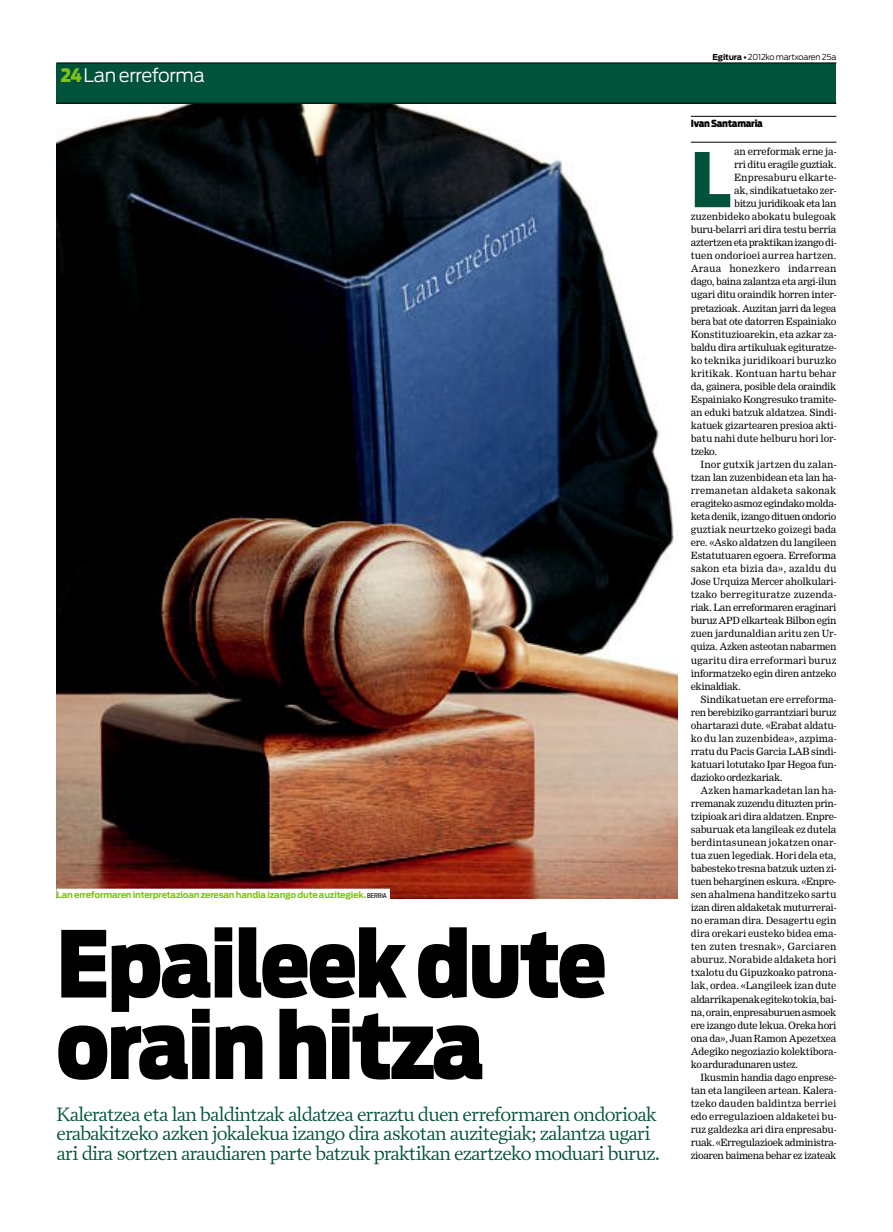
<style>
.page{position:relative;width:893px;height:1232px;background:#fff}
.page>*{position:absolute;margin:0;border:0;box-sizing:border-box;transform-origin:0 0}
.t1{font:900 91.2px/81.4px "Antenna Cond";letter-spacing:-.02em;color:#000}
.t2{font:900 74.55px "Antenna Cond";color:#00523b}
.t3{font:19.5px/19.5px "Prensa";letter-spacing:-.04em;color:#00523b}
.t4{font:300 18.45px "Antenna";letter-spacing:-.02em;color:#fff}
.t5{font:9.75px "Clarion";letter-spacing:-.015em;color:#000}
.t6{font:9.75px "Clarion";letter-spacing:.01em;color:#000}
.t7{font:9.75px "Clarion";letter-spacing:.02em;color:#000}
.t8{font:9.75px "Clarion";letter-spacing:.005em;color:#000}
.t9{font:9.75px "Clarion";letter-spacing:.015em;color:#000}
.t10{font:900 9.75px "Antenna Cond";letter-spacing:-.02em;color:#000}
.t11{font:700 8.7px "Antenna";letter-spacing:-.025em;color:#7fc11a}
.t12{font:300 8.1px "Antenna";letter-spacing:-.02em;color:#000}
.s1{font-family:"Antenna Cond";font-weight:900;color:#7fc11a}
.s2{font-family:"Antenna Cond";font-weight:400;font-size:6.45px;color:#000}
.s3{font-weight:700}
.s4{font-weight:900}
</style>
<div class="page">
<img style="left:56px;top:104px;width:622px;height:794px">
<div style="left:56px;top:888px;width:334px;height:11px;background:#fff"></div>
<div style="left:56px;top:63px;width:780px;height:40px;background:#00523b"></div>
<hr style="left:56px;top:63px;width:780px;height:1px;background:#000">
<hr style="left:56px;top:103px;width:780px;height:1px;background:#000">
<hr style="left:691px;top:116px;width:145px;height:1px;background:#000">
<hr style="left:691px;top:142px;width:145px;height:1px;background:#000">
<h3 class="t4" style="left:61px;top:68px;width:146px"><span class="s1">24</span> Lan erreforma</h3>
<p class="t11" style="left:56px;top:891px;width:332px">Lan erreformaren interpretazioan zeresan handia izango dute auzitegiek. <span class="s2">BERRIA</span></p>
<h1 class="t1" style="left:56px;top:929px;width:552px">Epaileek dute orain hitza</h1>
<h3 class="t3" style="left:56px;top:1105px;width:605px">Kaleratzea eta lan baldintzak aldatzea erraztu duen erreformaren ondorioak erabakitzeko azken jokalekua izango dira askotan auzitegiak; zalantza ugari ari dira sortzen araudiaren parte batzuk praktikan ezartzeko moduari buruz.</h3>
<p class="t12" style="left:712px;top:53px;width:125px"><span class="s3">Egitura</span> <span class="s4">•</span>2012ko martxoaren 25a</p>
<p class="t10" style="left:691px;top:119px;width:73px">Ivan Santamaria</p>
<h2 class="t2" style="left:691px;top:150px;width:41px">L</h2>
<p class="t5" style="left:734px;top:148px;width:104px">an erreformak erne ja-</p>
<p class="t5" style="left:734px;top:161px;width:104px">rri ditu eragile guztiak.</p>
<p class="t6" style="left:734px;top:174px;width:104px">Enpresaburu elkarte-</p>
<p class="t5" style="left:734px;top:187px;width:104px">ak, sindikatuetako zer-</p>
<p class="t5" style="left:734px;top:200px;width:104px">bitzu juridikoak eta lan</p>
<p class="t8" style="left:691px;top:213px;width:147px">zuzenbideko abokatu bulegoak</p>
<p class="t5" style="left:691px;top:226px;width:147px">buru-belarri ari dira testu berria</p>
<p class="t5" style="left:691px;top:239px;width:147px">aztertzen eta praktikan izango di-</p>
<p class="t6" style="left:691px;top:252px;width:147px">tuen ondorioei aurrea hartzen.</p>
<p class="t7" style="left:691px;top:265px;width:147px">Araua honezkero indarrean</p>
<p class="t5" style="left:691px;top:278px;width:147px">dago, baina zalantza eta argi-ilun</p>
<p class="t5" style="left:691px;top:291px;width:147px">ugari ditu oraindik horren inter-</p>
<p class="t5" style="left:691px;top:304px;width:147px">pretazioak. Auzitan jarri da legea</p>
<p class="t5" style="left:691px;top:317px;width:147px">bera bat ote datorren Espainiako</p>
<p class="t5" style="left:691px;top:330px;width:147px">Konstituzioarekin, eta azkar za-</p>
<p class="t5" style="left:691px;top:343px;width:147px">baldu dira artikuluak egituratze-</p>
<p class="t6" style="left:691px;top:356px;width:147px">ko teknika juridikoari buruzko</p>
<p class="t9" style="left:691px;top:369px;width:147px">kritikak. Kontuan hartu behar</p>
<p class="t5" style="left:691px;top:382px;width:147px">da, gainera, posible dela oraindik</p>
<p class="t5" style="left:691px;top:395px;width:147px">Espainiako Kongresuko tramite-</p>
<p class="t5" style="left:691px;top:408px;width:147px">an eduki batzuk aldatzea. Sindi-</p>
<p class="t5" style="left:691px;top:421px;width:147px">katuek gizartearen presioa akti-</p>
<p class="t5" style="left:691px;top:434px;width:147px">batu nahi dute helburu hori lor-</p>
<p class="t5" style="left:691px;top:448px;width:27px">tzeko.</p>
<p class="t9" style="left:701px;top:461px;width:137px">Inor gutxik jartzen du zalan-</p>
<p class="t5" style="left:691px;top:474px;width:147px">tzan lan zuzenbidean eta lan ha-</p>
<p class="t7" style="left:691px;top:487px;width:147px">rremanetan aldaketa sakonak</p>
<p class="t5" style="left:691px;top:500px;width:147px">eragiteko asmoz egindako molda-</p>
<p class="t5" style="left:691px;top:513px;width:147px">keta denik, izango dituen ondorio</p>
<p class="t8" style="left:691px;top:526px;width:147px">guztiak neurtzeko goizegi bada</p>
<p class="t5" style="left:691px;top:539px;width:147px">ere. «Asko aldatzen du langileen</p>
<p class="t5" style="left:691px;top:552px;width:147px">Estatutuaren egoera. Erreforma</p>
<p class="t7" style="left:691px;top:565px;width:147px">sakon eta bizia da», azaldu du</p>
<p class="t5" style="left:691px;top:578px;width:147px">Jose Urquiza Mercer aholkulari-</p>
<p class="t7" style="left:691px;top:591px;width:147px">tzako berregituratze zuzenda-</p>
<p class="t5" style="left:691px;top:604px;width:147px">riak. Lan erreformaren eraginari</p>
<p class="t5" style="left:691px;top:617px;width:147px">buruz APD elkarteak Bilbon egin</p>
<p class="t5" style="left:691px;top:630px;width:147px">zuen jardunaldian aritu zen Ur-</p>
<p class="t5" style="left:691px;top:643px;width:147px">quiza. Azken asteotan nabarmen</p>
<p class="t6" style="left:691px;top:656px;width:147px">ugaritu dira erreformari buruz</p>
<p class="t5" style="left:691px;top:669px;width:147px">informatzeko egin diren antzeko</p>
<p class="t5" style="left:691px;top:682px;width:52px">ekinaldiak.</p>
<p class="t5" style="left:701px;top:695px;width:137px">Sindikatuetan ere erreforma-</p>
<p class="t5" style="left:691px;top:708px;width:147px">ren berebiziko garrantziari buruz</p>
<p class="t5" style="left:691px;top:721px;width:147px">ohartarazi dute. «Erabat aldatu-</p>
<p class="t6" style="left:691px;top:734px;width:147px">ko du lan zuzenbidea», azpima-</p>
<p class="t5" style="left:691px;top:747px;width:147px">rratu du Pacis Garcia LAB sindi-</p>
<p class="t5" style="left:691px;top:760px;width:147px">katuari lotutako Ipar Hegoa fun-</p>
<p class="t5" style="left:691px;top:773px;width:93px">dazioko ordezkariak.</p>
<p class="t6" style="left:701px;top:786px;width:137px">Azken hamarkadetan lan ha-</p>
<p class="t5" style="left:691px;top:799px;width:147px">rremanak zuzendu dituzten prin-</p>
<p class="t5" style="left:691px;top:812px;width:147px">tzipioak ari dira aldatzen. Enpre-</p>
<p class="t5" style="left:691px;top:825px;width:147px">saburuak eta langileak ez dutela</p>
<p class="t6" style="left:691px;top:839px;width:147px">berdintasunean jokatzen onar-</p>
<p class="t5" style="left:691px;top:852px;width:147px">tua zuen legediak. Hori dela eta,</p>
<p class="t5" style="left:691px;top:865px;width:147px">babesteko tresna batzuk uzten zi-</p>
<p class="t5" style="left:691px;top:878px;width:147px">tuen beharginen eskura. «Enpre-</p>
<p class="t5" style="left:691px;top:891px;width:147px">sen ahalmena handitzeko sartu</p>
<p class="t5" style="left:691px;top:904px;width:147px">izan diren aldaketak muturrerai-</p>
<p class="t5" style="left:691px;top:917px;width:147px">no eraman dira. Desagertu egin</p>
<p class="t8" style="left:691px;top:930px;width:147px">dira orekari eusteko bidea ema-</p>
<p class="t7" style="left:691px;top:943px;width:147px">ten zuten tresnak», Garciaren</p>
<p class="t8" style="left:691px;top:956px;width:147px">aburuz. Norabide aldaketa hori</p>
<p class="t5" style="left:691px;top:969px;width:147px">txalotu du Gipuzkoako patrona-</p>
<p class="t5" style="left:691px;top:982px;width:147px">lak, ordea. «Langileek izan dute</p>
<p class="t5" style="left:691px;top:995px;width:147px">aldarrikapenak egiteko tokia, bai-</p>
<p class="t5" style="left:691px;top:1008px;width:147px">na, orain, enpresaburuen asmoek</p>
<p class="t5" style="left:691px;top:1021px;width:147px">ere izango dute lekua. Oreka hori</p>
<p class="t5" style="left:691px;top:1034px;width:147px">ona da», Juan Ramon Apezetxea</p>
<p class="t5" style="left:691px;top:1047px;width:147px">Adegiko negoziazio kolektibora-</p>
<p class="t5" style="left:691px;top:1060px;width:109px">ko arduradunaren ustez.</p>
<p class="t5" style="left:701px;top:1073px;width:137px">Ikusmin handia dago enprese-</p>
<p class="t5" style="left:691px;top:1086px;width:147px">tan eta langileen artean. Kalera-</p>
<p class="t9" style="left:691px;top:1099px;width:147px">tzeko dauden baldintza berriei</p>
<p class="t5" style="left:691px;top:1112px;width:147px">edo erregulazioen aldaketei bu-</p>
<p class="t5" style="left:691px;top:1125px;width:147px">ruz galdezka ari dira enpresabu-</p>
<p class="t5" style="left:691px;top:1138px;width:147px">ruak. «Erregulazioek administra-</p>
<p class="t5" style="left:691px;top:1151px;width:147px">zioaren baimena behar ez izateak</p>
</div>
